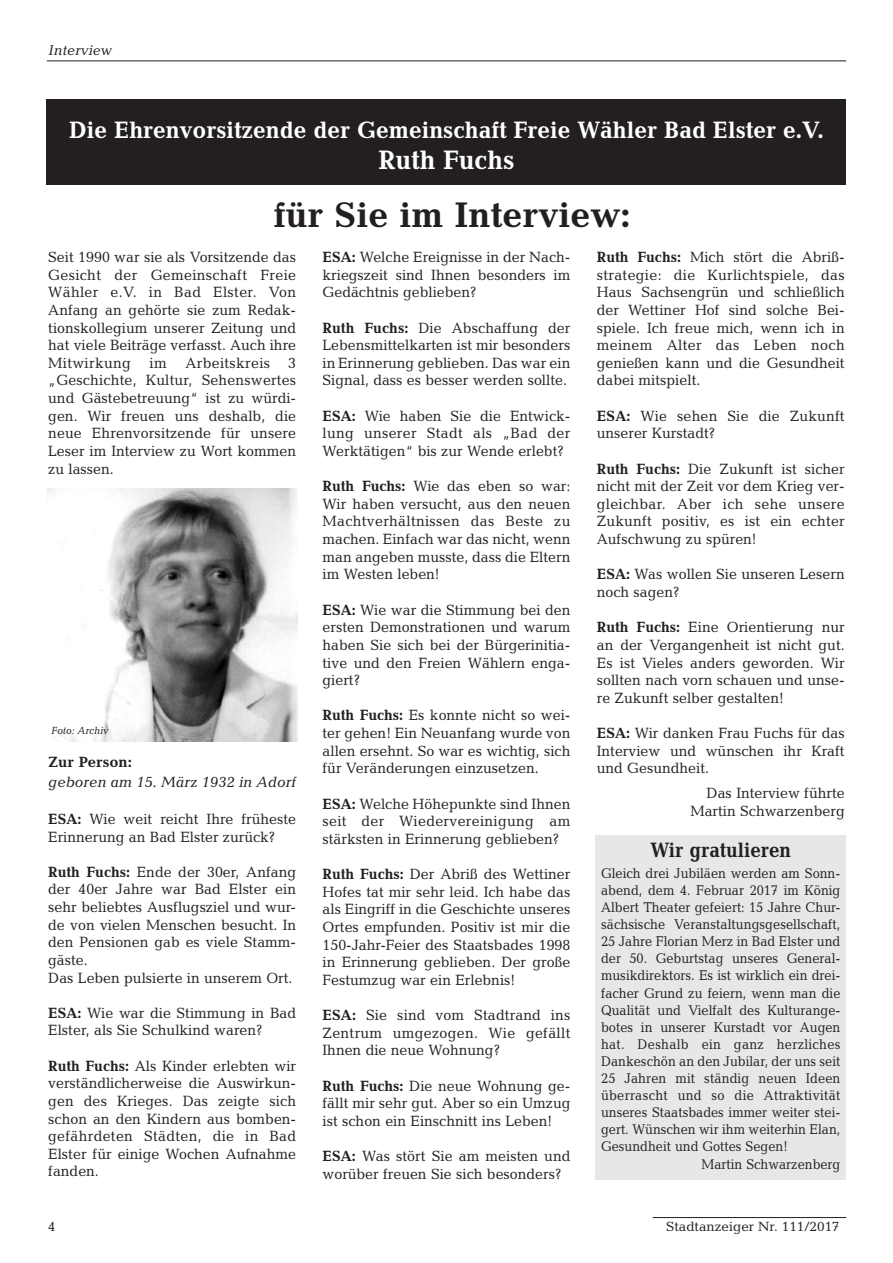
<style>
.page{position:relative;width:893px;height:1263px;background:#fff}
.page>*{position:absolute;margin:0;border:0;box-sizing:border-box;transform-origin:0 0}
.t1{font:700 36px "Candida";color:#231f20}
.t2{font:700 27px "Candida";color:#fff;scale:.95 1}
.t3{font:700 24px "Candida";color:#fff;scale:.95 1}
.t4{font:700 21px "Candida";color:#231f20;scale:.9 1}
.t5{font:15px/17.7px "Candida";color:#231f20;text-align:justify;scale:.95 1}
.t6{font:italic 15px "Candida";color:#231f20}
.t7{font:700 15px "Candida";color:#231f20}
.t8{font:14.25px "Candida";color:#231f20;scale:.9 1}
.t9{font:14.25px "Candida";letter-spacing:.02em;color:#231f20;scale:.9 1}
.t10{font:italic 14.25px "Candida";color:#231f20}
.t11{font:13.5px "Candida";color:#231f20}
.t12{font:italic 10.5px "Candida";color:#231f20;scale:.95 1}
.s1{font-weight:700}
</style>
<div class="page">
<hr style="left:653px;top:1217px;width:193px;height:1px;background:#231f20">
<hr style="left:47px;top:60px;width:799px;height:1px;background:#231f20">
<div style="left:47px;top:99px;width:799px;height:85px;background:#231f20"></div>
<img style="left:47px;top:488px;width:251px;height:253px">
<div style="left:595px;top:835px;width:251px;height:344px;background:#e6e7e8"></div>
<p class="t10" style="left:48px;top:45px;width:65px">Interview</p>
<h3 class="t3" style="left:69px;top:121px;width:796px">Die Ehrenvorsitzende der Gemeinschaft Freie Wähler Bad Elster e.V.</h3>
<h2 class="t2" style="left:378px;top:151px;width:145px">Ruth Fuchs</h2>
<h1 class="t1" style="left:273px;top:203px;width:359px">für Sie im Interview:</h1>
<p class="t5" style="left:48px;top:250px;width:262px">Seit 1990 war sie als Vorsitzende das Gesicht der Gemeinschaft Freie Wähler e.V. in Bad Elster. Von Anfang an gehörte sie zum Redak&shy;tionskollegium unserer Zeitung und hat viele Beiträge verfasst. Auch ihre Mitwirkung</p>
<p class="t5" style="left:48px;top:355px;width:262px;text-indent:137px">Arbeitskreis 3 „Geschichte, Kultur, Sehenswertes und Gästebetreuung“ ist zu würdi&shy;gen. Wir freuen uns deshalb, die neue Ehrenvorsitzende für unsere Leser im Interview zu Wort kommen zu lassen.</p>
<p class="t5" style="left:150px;top:355px;width:20px">im</p>
<p class="t12" style="left:51px;top:727px;width:62px">Foto: Archiv</p>
<p class="t7" style="left:48px;top:757px;width:85px">Zur Person:</p>
<p class="t6" style="left:48px;top:776px;width:249px">geboren am 15. März 1932 in Adorf</p>
<p class="t5" style="left:48px;top:811px;width:262px"><span class="s1">ESA:</span> Wie weit reicht Ihre früheste<br>Erinnerung an Bad Elster zurück?</p>
<p class="t5" style="left:48px;top:864px;width:262px;text-align:left"><span class="s1">Ruth Fuchs:</span> Ende der 30er, Anfang der 40er Jahre war Bad Elster ein sehr beliebtes Ausflugsziel und wur&shy;de von vielen Menschen besucht. In den Pensionen gab es viele Stamm&shy;gäste.<br>Das Leben pulsierte in unserem Ort.</p>
<p class="t5" style="left:48px;top:1005px;width:262px"><span class="s1">ESA:</span> Wie war die Stimmung in Bad<br>Elster, als Sie Schulkind waren?</p>
<p class="t5" style="left:48px;top:1058px;width:262px"><span class="s1">Ruth Fuchs:</span> Als Kinder erlebten wir verständlicherweise die Auswirkun&shy;gen des Krieges. Das zeigte sich schon an den Kindern aus bomben&shy;gefährdeten Städten, die in Bad Elster für einige Wochen Aufnahme fanden.</p>
<p class="t5" style="left:323px;top:250px;width:262px"><span class="s1">ESA:</span> Welche Ereignisse in der Nach&shy;kriegszeit sind Ihnen besonders im Gedächtnis geblieben?</p>
<p class="t5" style="left:323px;top:320px;width:262px"><span class="s1">Ruth Fuchs:</span> Die Abschaffung der Lebensmittelkarten ist mir besonders in Erinnerung geblieben. Das war ein Signal, dass es besser werden sollte.</p>
<p class="t5" style="left:323px;top:408px;width:262px"><span class="s1">ESA:</span> Wie haben Sie die Entwick&shy;lung unserer Stadt als „Bad der Werktätigen“ bis zur Wende erlebt?</p>
<p class="t5" style="left:323px;top:479px;width:262px"><span class="s1">Ruth Fuchs:</span> Wie das eben so war:<br>Wir haben versucht, aus den neuen Machtverhältnissen das Beste zu machen. Einfach war das nicht, wenn man angeben musste, dass die Eltern im Westen leben!</p>
<p class="t5" style="left:323px;top:602px;width:262px"><span class="s1">ESA:</span> Wie war die Stimmung bei den ersten Demonstrationen und warum haben Sie sich bei der Bürgerinitia&shy;tive und den Freien Wählern enga&shy;giert?</p>
<p class="t5" style="left:323px;top:708px;width:262px"><span class="s1">Ruth Fuchs:</span> Es konnte nicht so wei&shy;ter gehen! Ein Neuanfang wurde von allen ersehnt. So war es wichtig, sich für Veränderungen einzusetzen.</p>
<p class="t5" style="left:323px;top:796px;width:262px"><span class="s1">ESA:</span> Welche Höhepunkte sind Ihnen seit der Wiedervereinigung am stärksten in Erinnerung geblieben?</p>
<p class="t5" style="left:323px;top:867px;width:262px"><span class="s1">Ruth Fuchs:</span> Der Abriß des Wettiner Hofes tat mir sehr leid. Ich habe das als Eingriff in die Geschichte unseres Ortes empfunden. Positiv ist mir die 150-Jahr-Feier des Staatsbades 1998 in Erinnerung geblieben. Der große Festumzug war ein Erlebnis!</p>
<p class="t5" style="left:323px;top:1008px;width:262px"><span class="s1">ESA:</span> Sie sind vom Stadtrand ins Zentrum umgezogen. Wie gefällt Ihnen die neue Wohnung?</p>
<p class="t5" style="left:323px;top:1078px;width:262px"><span class="s1">Ruth Fuchs:</span> Die neue Wohnung ge&shy;fällt mir sehr gut. Aber so ein Umzug ist schon ein Einschnitt ins Leben!</p>
<p class="t5" style="left:323px;top:1149px;width:262px"><span class="s1">ESA:</span> Was stört Sie am meisten und worüber freuen Sie sich besonders?</p>
<p class="t5" style="left:597px;top:250px;width:262px"><span class="s1">Ruth Fuchs:</span> Mich stört die Abriß&shy;strategie: die Kurlichtspiele, das Haus Sachsengrün und schließlich der Wettiner Hof sind solche Bei&shy;spiele. Ich freue mich, wenn ich in meinem Alter das Leben noch genießen kann und die Gesundheit dabei mitspielt.</p>
<p class="t5" style="left:597px;top:408px;width:262px"><span class="s1">ESA:</span> Wie sehen Sie die Zukunft unserer Kurstadt?</p>
<p class="t5" style="left:597px;top:461px;width:262px"><span class="s1">Ruth Fuchs:</span> Die Zukunft ist sicher nicht mit der Zeit vor dem Krieg ver&shy;gleichbar. Aber ich sehe unsere Zukunft positiv, es ist ein echter Aufschwung zu spüren!</p>
<p class="t5" style="left:597px;top:567px;width:262px"><span class="s1">ESA:</span> Was wollen Sie unseren Lesern noch sagen?</p>
<p class="t5" style="left:597px;top:620px;width:262px"><span class="s1">Ruth Fuchs:</span> Eine Orientierung nur an der Vergangenheit ist nicht gut.<br>Es ist Vieles anders geworden. Wir sollten nach vorn schauen und unse&shy;re Zukunft selber gestalten!</p>
<p class="t5" style="left:597px;top:726px;width:262px"><span class="s1">ESA:</span> Wir danken Frau Fuchs für das Interview und wünschen ihr Kraft und Gesundheit.</p>
<p class="t5" style="left:690px;top:786px;width:164px;text-align:right">Das Interview führte<br>Martin Schwarzenberg</p>
<h3 class="t4" style="left:650px;top:843px;width:158px">Wir gratulieren</h3>
<p class="t8" style="left:601px;top:868px;width:267px">Gleich drei Jubiläen werden am Sonn-</p>
<p class="t8" style="left:601px;top:885px;width:267px">abend, dem 4. Februar 2017 im König</p>
<p class="t8" style="left:601px;top:902px;width:267px">Albert Theater gefeiert: 15 Jahre Chur-</p>
<p class="t8" style="left:601px;top:919px;width:267px">sächsische Veranstaltungsgesellschaft,</p>
<p class="t8" style="left:601px;top:936px;width:267px">25 Jahre Florian Merz in Bad Elster und</p>
<p class="t8" style="left:601px;top:953px;width:267px">der 50. Geburtstag unseres General-</p>
<p class="t8" style="left:601px;top:970px;width:267px">musikdirektors. Es ist wirklich ein drei-</p>
<p class="t8" style="left:601px;top:988px;width:267px">facher Grund zu feiern, wenn man die</p>
<p class="t8" style="left:601px;top:1005px;width:267px">Qualität und Vielfalt des Kulturange-</p>
<p class="t8" style="left:601px;top:1022px;width:267px">botes in unserer Kurstadt vor Augen</p>
<p class="t9" style="left:601px;top:1039px;width:267px">hat. Deshalb ein ganz herzliches</p>
<p class="t8" style="left:601px;top:1056px;width:267px">Dankeschön an den Jubilar, der uns seit</p>
<p class="t8" style="left:601px;top:1073px;width:267px">25 Jahren mit ständig neuen Ideen</p>
<p class="t9" style="left:601px;top:1090px;width:267px">überrascht und so die Attraktivität</p>
<p class="t8" style="left:601px;top:1107px;width:267px">unseres Staatsbades immer weiter stei-</p>
<p class="t8" style="left:601px;top:1124px;width:267px">gert. Wünschen wir ihm weiterhin Elan,</p>
<p class="t8" style="left:601px;top:1141px;width:209px">Gesundheit und Gottes Segen!</p>
<p class="t8" style="left:702px;top:1159px;width:156px">Martin Schwarzenberg</p>
<p class="t11" style="left:48px;top:1222px;width:9px">4</p>
<p class="t11" style="left:666px;top:1222px;width:175px">Stadtanzeiger Nr. 111/2017</p>
</div>
